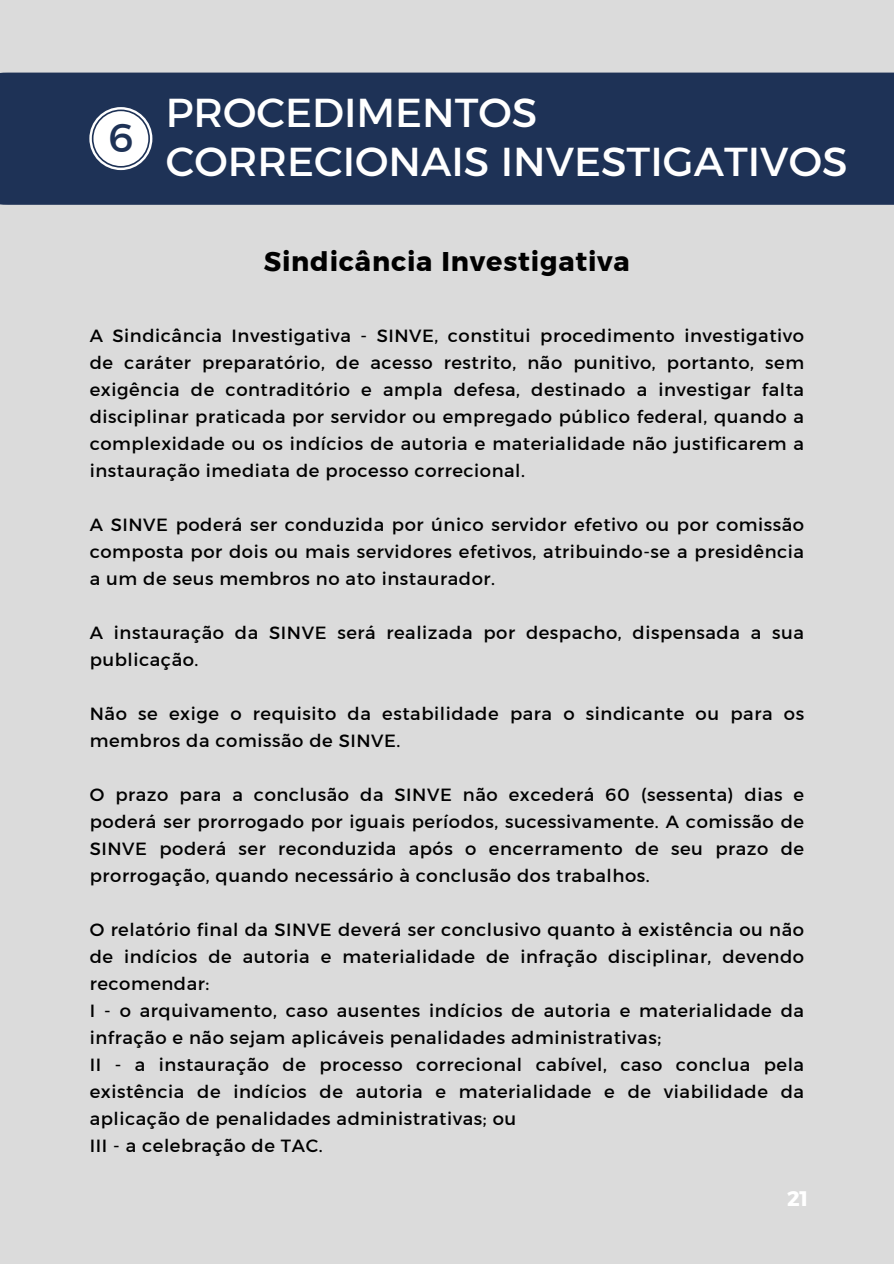
<style>
.page{position:relative;width:894px;height:1264px;background:#fff}
.page>*{position:absolute;margin:0;border:0;box-sizing:border-box;transform-origin:0 0}
.t1{font:41.1px/49.1px "Kief Montaser Regular";color:#fff}
.t2{font:40.5px "Kief Montaser Regular";color:#1e3256}
.t3{font:27px "Kief Montaser Bold";letter-spacing:.03em;color:#010101}
.t4{font:21px "Kief Montaser Bold";color:#fff}
.t5{font:18px/27px "Kief Montaser Regular";letter-spacing:.03em;color:#010101;text-align:justify}
</style>
<div class="page">
<div style="left:0;top:0;width:893px;height:1263px;background:#dbdbdb"></div>
<div style="left:0;top:73px;width:893px;height:132px;background:#1e3256"></div>
<svg style="left:89px;top:107px;width:63px;height:63px;background:#616f88"></svg>
<div style="left:93px;top:111px;width:55px;height:55px;background:#fff;border-radius:50%"></div>
<p class="t2" style="left:108px;top:112px;width:27px">6</p>
<p class="t1" style="left:166px;top:88px;width:683px">PROCEDIMENTOS<br>CORRECIONAIS INVESTIGATIVOS</p>
<p class="t3" style="left:264px;top:245px;width:367px">Sindicância Investigativa</p>
<p class="t5" style="left:90px;top:322px;width:715px">A Sindicância Investigativa - SINVE, constitui procedimento investigativo de caráter preparatório, de acesso restrito, não punitivo, portanto, sem exigência de contraditório e ampla defesa, destinado a investigar falta disciplinar praticada por servidor ou empregado público federal, quando a complexidade ou os indícios de autoria e materialidade não justificarem a instauração imediata de processo correcional.</p>
<h2 class="t5" style="left:90px;top:511px;width:715px">A SINVE poderá ser conduzida por único servidor efetivo ou por comissão composta por dois ou mais servidores efetivos, atribuindo-se a presidência a um de seus membros no ato instaurador.</h2>
<p class="t5" style="left:90px;top:619px;width:715px">A instauração da SINVE será realizada por despacho, dispensada a sua publicação.</p>
<p class="t5" style="left:90px;top:700px;width:715px">Não se exige o requisito da estabilidade para o sindicante ou para os membros da comissão de SINVE.</p>
<p class="t5" style="left:90px;top:781px;width:715px">O prazo para a conclusão da SINVE não excederá 60 (sessenta) dias e poderá ser prorrogado por iguais períodos, sucessivamente. A comissão de SINVE poderá ser reconduzida após o encerramento de seu prazo de prorrogação, quando necessário à conclusão dos trabalhos.</p>
<p class="t5" style="left:90px;top:916px;width:715px">O relatório final da SINVE deverá ser conclusivo quanto à existência ou não de indícios de autoria e materialidade de infração disciplinar, devendo recomendar:</p>
<p class="t5" style="left:90px;top:997px;width:715px">I - o arquivamento, caso ausentes indícios de autoria e materialidade da infração e não sejam aplicáveis penalidades administrativas;</p>
<p class="t5" style="left:90px;top:1051px;width:715px">II - a instauração de processo correcional cabível, caso conclua pela existência de indícios de autoria e materialidade e de viabilidade da aplicação de penalidades administrativas; ou</p>
<p class="t5" style="left:90px;top:1132px;width:234px">III - a celebração de TAC.</p>
<p class="t4" style="left:786px;top:1185px;width:23px">21</p>
</div>
